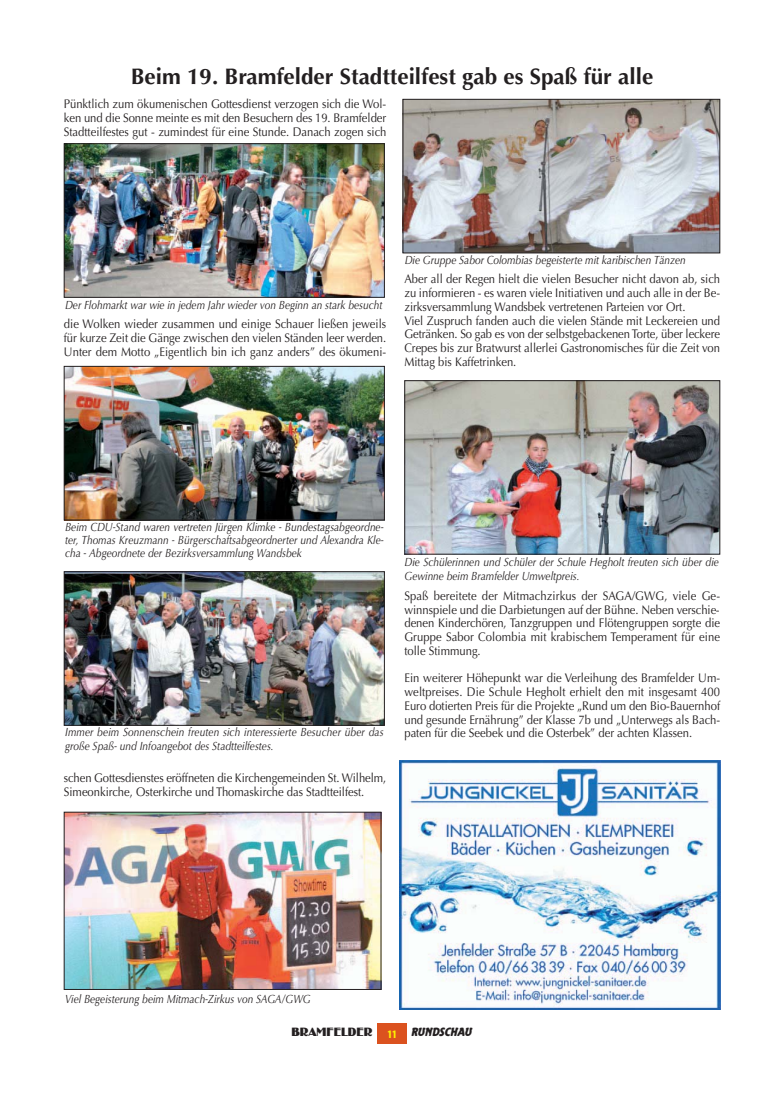
<style>
.page{position:relative;width:784px;height:1102px;background:#fff}
.page>*{position:absolute;margin:0;border:0;box-sizing:border-box;transform-origin:0 0}
.t1{font:700 22.5px "Optima";color:#231f20}
.t2{font:12.5px/13.8px "Optima";color:#231f20;text-align:justify;scale:.9 1}
.t3{font:12.5px "Birmingham";color:#231f20}
.t4{font:italic 11.88px/13.1px "Optima";color:#231f20;scale:.85 1}
.s1{font-family:"Elmshorn";font-style:italic}
</style>
<div class="page">
<div style="left:377px;top:1023px;width:29px;height:20px;background:#db521f"></div>
<img style="left:399px;top:761px;width:320px;height:249px">
<img style="left:66px;top:814px;width:313px;height:174px">
<div style="left:64px;top:812px;width:317px;height:178px;border:1px solid #231f20"></div>
<img style="left:66px;top:573px;width:316px;height:151px">
<div style="left:64px;top:571px;width:320px;height:155px;border:1px solid #231f20"></div>
<img style="left:66px;top:368px;width:316px;height:150px">
<div style="left:64px;top:366px;width:320px;height:154px;border:1px solid #231f20"></div>
<img style="left:66px;top:145px;width:316px;height:151px">
<div style="left:64px;top:143px;width:320px;height:155px;border:1px solid #231f20"></div>
<img style="left:406px;top:382px;width:311px;height:170px">
<div style="left:404px;top:380px;width:315px;height:174px;border:1px solid #231f20"></div>
<img style="left:404px;top:101px;width:313px;height:150px">
<div style="left:402px;top:99px;width:317px;height:154px;border:1px solid #231f20"></div>
<h1 class="t1" style="left:131px;top:67px;width:523px">Beim 19. Bramfelder Stadtteilfest gab es Spaß für alle</h1>
<p class="t2" style="left:64px;top:98px;width:359px">Pünktlich zum ökumenischen Gottesdienst verzogen sich die Wol&shy;ken und die Sonne meinte es mit den Besuchern des 19. Bramfelder Stadtteilfestes gut - zumindest für eine Stunde. Danach zogen sich</p>
<p class="t4" style="left:65px;top:300px;width:375px">Der Flohmarkt war wie in jedem Jahr wieder von Beginn an stark besucht</p>
<p class="t2" style="left:64px;top:318px;width:359px">die Wolken wieder zusammen und einige Schauer ließen jeweils für kurze Zeit die Gänge zwischen den vielen Ständen leer werden.<br>Unter dem Motto „Eigentlich bin ich ganz anders” des ökumeni-</p>
<p class="t4" style="left:404px;top:255px;width:332px">Die Gruppe Sabor Colombias begeisterte mit karibischen Tänzen</p>
<p class="t2" style="left:404px;top:274px;width:352px;text-align:left">Aber all der Regen hielt die vielen Besucher nicht davon ab, sich zu informieren - es waren viele Initiativen und auch alle in der Be&shy;zirksversammlung Wandsbek vertretenen Parteien vor Ort.<br>Viel Zuspruch fanden auch die vielen Stände mit Leckereien und Getränken. So gab es von der selbstgebackenen Torte, über leckere Crepes bis zur Bratwurst allerlei Gastronomisches für die Zeit von Mittag bis Kaffetrinken.</p>
<p class="t4" style="left:65px;top:522px;width:376px;text-align:justify">Beim CDU-Stand waren vertreten Jürgen Klimke - Bundestagsabgeordne&shy;ter, Thomas Kreuzmann - Bürgerschaftsabgeordnerter und Alexandra Kle&shy;cha - Abgeordnete der Bezirksversammlung Wandsbek</p>
<p class="t4" style="left:65px;top:727px;width:376px">Immer beim Sonnenschein freuten sich interessierte Besucher über das große Spaß- und Infoangebot des Stadtteilfestes.</p>
<p class="t2" style="left:64px;top:772px;width:359px">schen Gottesdienstes eröffneten die Kirchengemeinden St. Wilhelm,<br>Simeonkirche, Osterkirche und Thomaskirche das Stadtteilfest.</p>
<p class="t4" style="left:404px;top:557px;width:371px">Die Schülerinnen und Schüler der Schule Hegholt freuten sich über die<br>Gewinne beim Bramfelder Umweltpreis.</p>
<p class="t2" style="left:404px;top:590px;width:352px">Spaß bereitete der Mitmachzirkus der SAGA/GWG, viele Ge&shy;winnspiele und die Darbietungen auf der Bühne. Neben verschie&shy;denen Kinderchören, Tanzgruppen und Flötengruppen sorgte die Gruppe Sabor Colombia mit krabischem Temperament für eine tolle Stimmung.</p>
<p class="t2" style="left:404px;top:672px;width:352px">Ein weiterer Höhepunkt war die Verleihung des Bramfelder Um&shy;weltpreises. Die Schule Hegholt erhielt den mit insgesamt 400<br>Euro dotierten Preis für die Projekte „Rund um den Bio-Bauernhof und gesunde Ernährung” der Klasse 7b und „Unterwegs als Bach&shy;paten für die Seebek und die Osterbek” der achten Klassen.</p>
<p class="t4" style="left:65px;top:993px;width:290px">Viel Begeisterung beim Mitmach-Zirkus von SAGA/GWG</p>
<p class="t3" style="left:291px;top:1027px;width:183px">BRAMFELDER <sub>11</sub> <span class="s1">RUNDSCHAU</span></p>
</div>
